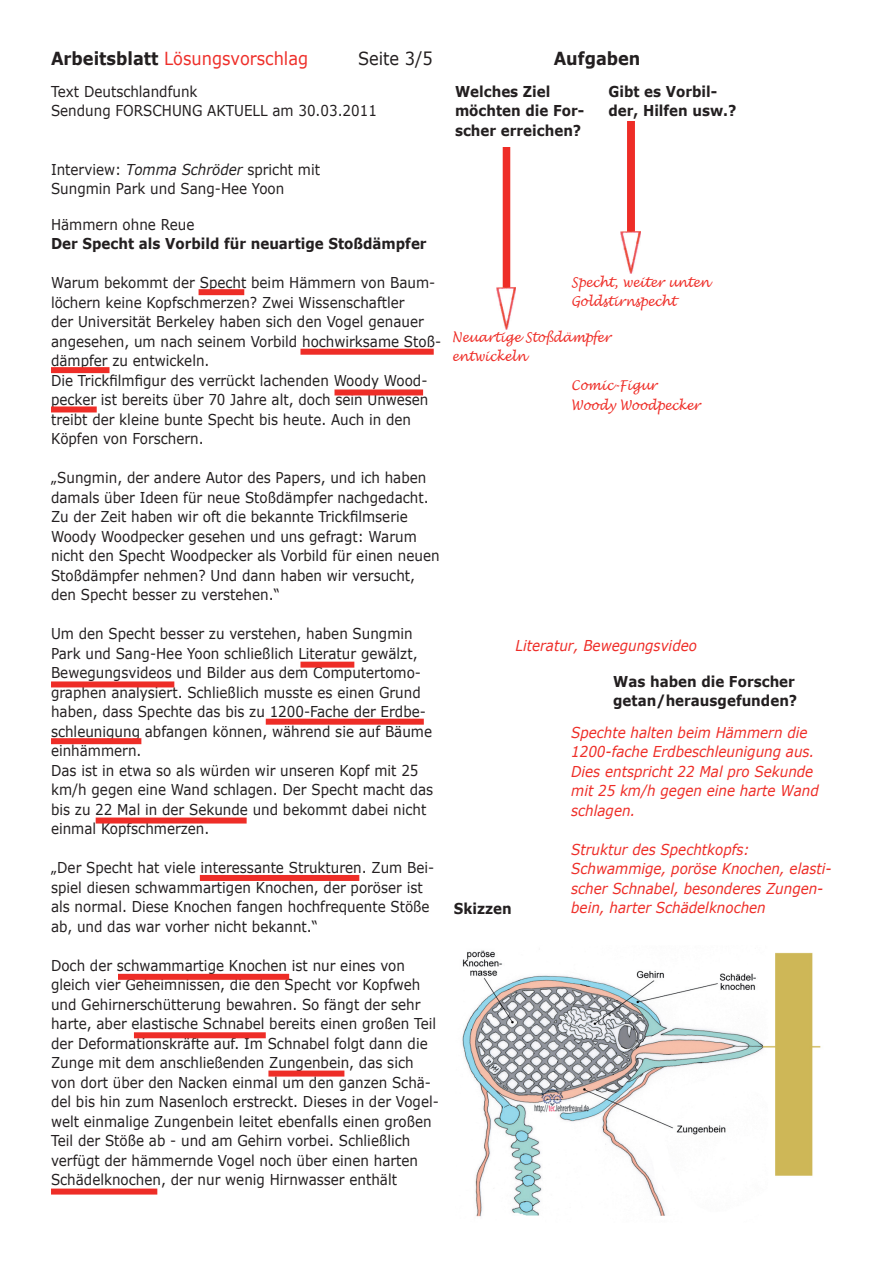
<style>
.page{position:relative;width:893px;height:1263px;background:#fff}
.page>*{position:absolute;margin:0;border:0;box-sizing:border-box;transform-origin:0 0}
.t1{font:18px "Verdana";color:#ee2f2a;scale:.9 1}
.t2{font:18px "Verdana";color:#231f20;scale:.9 1}
.t3{font:700 18px "Verdana";color:#231f20;scale:.9 1}
.t4{font:15px/19.5px "Verdana";color:#231f20;scale:.9 1}
.t5{font:italic 15px/19.5px "Verdana";color:#ee2d27;scale:.9 1}
.t6{font:700 15px/19.5px "Verdana";color:#231f20;scale:.9 1}
.t7{font:italic 15px "Verdana";color:#ee2d28;scale:.9 1}
.t8{font:italic 13.5px/19.5px "Lucida Handwriting";color:#ee2d27;scale:.9 1}
.s1{font-weight:700;color:#231f20}
.s2{font-style:italic}
</style>
<div class="page">
<div style="left:199px;top:289px;width:45px;height:6px;background:#ee2d27"></div>
<div style="left:300px;top:349px;width:134px;height:6px;background:#ee2d27"></div>
<div style="left:51px;top:367px;width:58px;height:6px;background:#ee2d27"></div>
<div style="left:334px;top:389px;width:89px;height:6px;background:#ee2d27"></div>
<div style="left:51px;top:681px;width:123px;height:6px;background:#ee2d27"></div>
<div style="left:51px;top:406px;width:46px;height:6px;background:#ee2d27"></div>
<img style="left:621px;top:121px;width:19px;height:152px">
<img style="left:496px;top:147px;width:20px;height:182px">
<div style="left:300px;top:662px;width:54px;height:6px;background:#ee2d27"></div>
<div style="left:266px;top:719px;width:158px;height:6px;background:#ee2d27"></div>
<div style="left:51px;top:738px;width:90px;height:6px;background:#ee2d27"></div>
<div style="left:96px;top:817px;width:151px;height:6px;background:#ee2d27"></div>
<div style="left:200px;top:875px;width:159px;height:6px;background:#ee2d27"></div>
<div style="left:118px;top:974px;width:171px;height:6px;background:#ee2d27"></div>
<div style="left:134px;top:1032px;width:132px;height:6px;background:#ee2d27"></div>
<div style="left:268px;top:1070px;width:76px;height:6px;background:#ee2d27"></div>
<img style="left:462px;top:950px;width:359px;height:267px">
<div style="left:51px;top:1188px;width:106px;height:6px;background:#ee2d27"></div>
<p class="t1" style="left:51px;top:47px;width:287px"><span class="s1">Arbeitsblatt</span> Lösungsvorschlag</p>
<p class="t2" style="left:358px;top:47px;width:85px">Seite 3/5</p>
<p class="t4" style="left:51px;top:82px;width:364px">Text Deutschlandfunk<br>Sendung FORSCHUNG AKTUELL am 30.03.2011</p>
<p class="t4" style="left:51px;top:160px;width:300px">Interview: <span class="s2">Tomma Schröder</span> spricht mit<br>Sungmin Park und Sang-Hee Yoon</p>
<p class="t4" style="left:51px;top:215px;width:161px">Hämmern ohne Reue</p>
<p class="t6" style="left:51px;top:234px;width:419px">Der Specht als Vorbild für neuartige Stoßdämpfer</p>
<p class="t4" style="left:51px;top:273px;width:435px">Warum bekommt der Specht beim Hämmern von Baum&shy;löchern keine Kopfschmerzen? Zwei Wissenschaftler<br>der Universität Berkeley haben sich den Vogel genauer angesehen, um nach seinem Vorbild hochwirksame Stoß&shy;dämpfer zu entwickeln.<br>Die Trickfilmfigur des verrückt lachenden Woody Wood&shy;pecker ist bereits über 70 Jahre alt, doch sein Unwesen treibt der kleine bunte Specht bis heute. Auch in den Köpfen von Forschern.</p>
<p class="t4" style="left:51px;top:468px;width:433px">„Sungmin, der andere Autor des Papers, und ich haben damals über Ideen für neue Stoßdämpfer nachgedacht.<br>Zu der Zeit haben wir oft die bekannte Trickfilmserie Woody Woodpecker gesehen und uns gefragt: Warum nicht den Specht Woodpecker als Vorbild für einen neuen Stoßdämpfer nehmen? Und dann haben wir versucht, den Specht besser zu verstehen.“</p>
<p class="t4" style="left:51px;top:624px;width:426px">Um den Specht besser zu verstehen, haben Sungmin Park und Sang-Hee Yoon schließlich Literatur gewälzt, Bewegungsvideos und Bilder aus dem Computertomo&shy;graphen analysiert. Schließlich musste es einen Grund haben, dass Spechte das bis zu 1200-Fache der Erdbe&shy;schleunigung abfangen können, während sie auf Bäume einhämmern.<br>Das ist in etwa so als würden wir unseren Kopf mit 25 km/h gegen eine Wand schlagen. Der Specht macht das bis zu 22 Mal in der Sekunde und bekommt dabei nicht einmal Kopfschmerzen.</p>
<p class="t4" style="left:51px;top:858px;width:427px">„Der Specht hat viele interessante Strukturen. Zum Bei&shy;spiel diesen schwammartigen Knochen, der poröser ist als normal. Diese Knochen fangen hochfrequente Stöße ab, und das war vorher nicht bekannt.“</p>
<p class="t4" style="left:51px;top:956px;width:432px">Doch der schwammartige Knochen ist nur eines von gleich vier Geheimnissen, die den Specht vor Kopfweh und Gehirnerschütterung bewahren. So fängt der sehr harte, aber elastische Schnabel bereits einen großen Teil der Deformationskräfte auf. Im Schnabel folgt dann die Zunge mit dem anschließenden Zungenbein, das sich von dort über den Nacken einmal um den ganzen Schä&shy;del bis hin zum Nasenloch erstreckt. Dieses in der Vogel&shy;welt einmalige Zungenbein leitet ebenfalls einen großen Teil der Stöße ab - und am Gehirn vorbei. Schließlich verfügt der hämmernde Vogel noch über einen harten Schädelknochen, der nur wenig Hirnwasser enthält</p>
<p class="t3" style="left:554px;top:47px;width:98px">Aufgaben</p>
<p class="t6" style="left:455px;top:81px;width:145px">Welches Ziel möchten die For&shy;scher erreichen?</p>
<p class="t6" style="left:608px;top:81px;width:144px">Gibt es Vorbil&shy;der, Hilfen usw.?</p>
<p class="t8" style="left:571px;top:272px;width:155px">Specht, weiter unten<br>Goldstirnspecht</p>
<p class="t8" style="left:452px;top:328px;width:178px">Neuartige Stoßdämpfer entwickeln</p>
<p class="t8" style="left:571px;top:376px;width:145px">Comic-Figur<br>Woody Woodpecker</p>
<p class="t7" style="left:516px;top:636px;width:203px">Literatur, Bewegungsvideo</p>
<p class="t6" style="left:454px;top:899px;width:66px">Skizzen</p>
<p class="t6" style="left:613px;top:671px;width:206px">Was haben die Forscher getan/herausgefunden?</p>
<p class="t5" style="left:571px;top:723px;width:277px">Spechte halten beim Hämmern die<br>1200-fache Erdbeschleunigung aus.<br>Dies entspricht 22 Mal pro Sekunde mit 25 km/h gegen eine harte Wand schlagen.</p>
<p class="t5" style="left:571px;top:840px;width:291px">Struktur des Spechtkopfs:<br>Schwammige, poröse Knochen, elasti&shy;scher Schnabel, besonderes Zungen&shy;bein, harter Schädelknochen</p>
</div>
